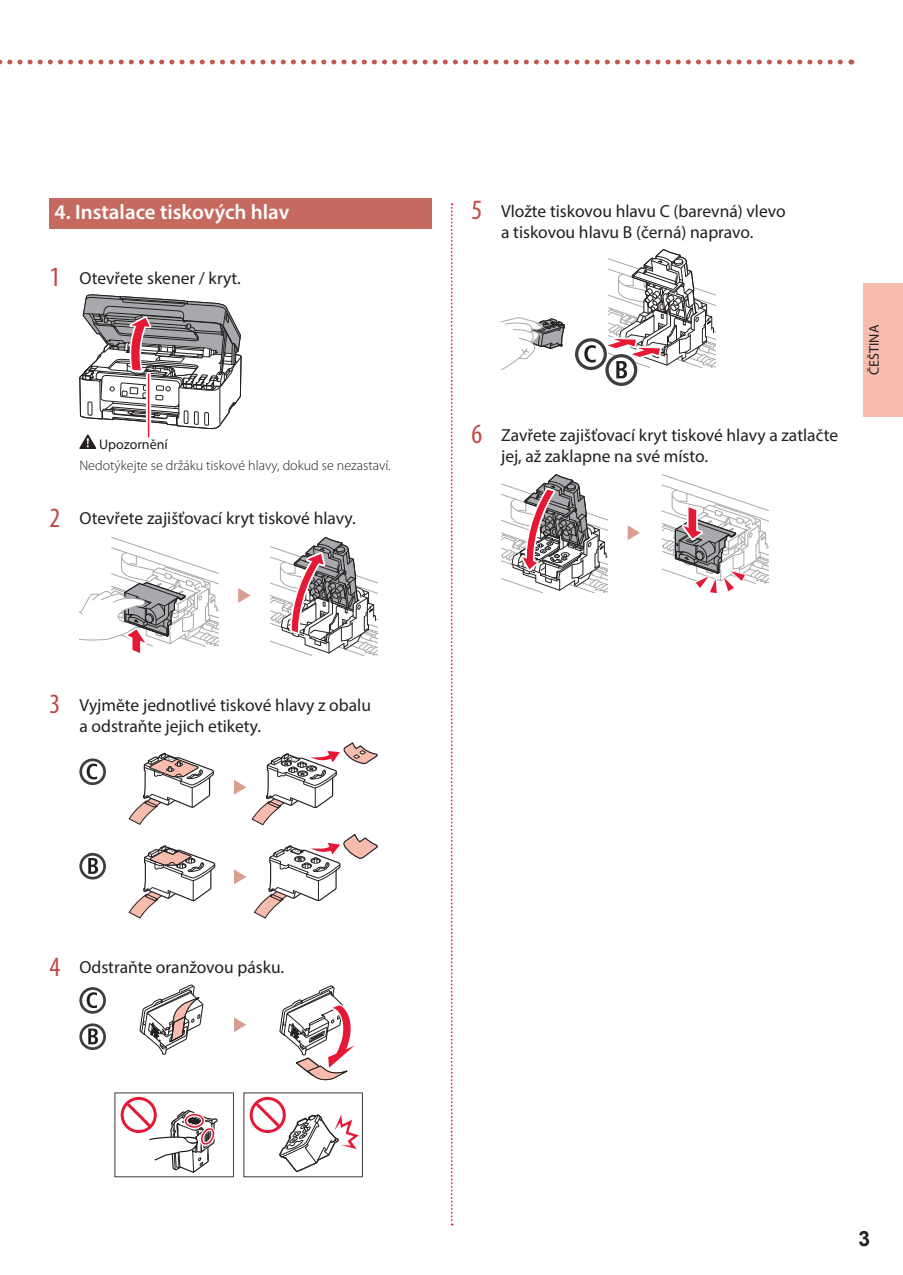
<style>
.page{position:relative;width:903px;height:1275px;background:#fff}
.page>*{position:absolute;margin:0;border:0;box-sizing:border-box;transform-origin:0 0}
.t1{font:600 21px "Myriad Pro";color:#fff}
.t2{font:700 21px "Arial";color:#231f20}
.t3{font:17.5px/21px "Myriad Pro";color:#231f20}
.t4{font:300 14px "Myriad Pro";color:#231f20}
.t5{font:14px "Myriad Pro";color:#231f20}
.s1{font-stretch:condensed;font-size:28px;color:#c14743}
</style>
<div class="page">
<svg style="left:451px;top:203px;width:2px;height:1022px"></svg>
<div style="left:863px;top:283px;width:40px;height:134px;background:#f7bcae"></div>
<svg style="left:0;top:60px;width:852px;height:4px"></svg>
<div style="left:50px;top:198px;width:382px;height:31px;background:#c66a5f"></div>
<svg style="left:79px;top:294px;width:162px;height:155px"></svg>
<svg style="left:146px;top:375px;width:5px;height:61px"></svg>
<hr style="left:148px;top:374px;width:1px;height:63px;background:#e51836">
<svg style="left:79px;top:537px;width:139px;height:116px"></svg>
<svg style="left:270px;top:536px;width:107px;height:119px"></svg>
<svg style="left:238px;top:588px;width:13px;height:15px"></svg>
<svg style="left:129px;top:845px;width:87px;height:74px"></svg>
<svg style="left:253px;top:834px;width:125px;height:85px"></svg>
<svg style="left:234px;top:869px;width:12px;height:15px"></svg>
<svg style="left:81px;top:854px;width:24px;height:24px"></svg>
<div style="left:79px;top:853px;width:27px;height:26px;border:3px solid #3e3e3f;border-radius:50%"></div>
<svg style="left:88px;top:858px;width:10px;height:16px"></svg>
<svg style="left:129px;top:752px;width:85px;height:73px"></svg>
<svg style="left:234px;top:743px;width:144px;height:82px"></svg>
<svg style="left:81px;top:760px;width:24px;height:24px"></svg>
<div style="left:79px;top:758px;width:27px;height:27px;border:3px solid #3e3e3f;border-radius:50%"></div>
<svg style="left:87px;top:764px;width:10px;height:15px"></svg>
<div style="left:115px;top:1093px;width:119px;height:84px;border:1px solid #3e3e3f"></div>
<svg style="left:120px;top:1096px;width:98px;height:77px"></svg>
<div style="left:244px;top:1093px;width:119px;height:84px;border:1px solid #3e3e3f"></div>
<svg style="left:249px;top:1095px;width:113px;height:79px"></svg>
<svg style="left:139px;top:984px;width:64px;height:71px"></svg>
<svg style="left:234px;top:1017px;width:12px;height:15px"></svg>
<svg style="left:279px;top:985px;width:75px;height:95px"></svg>
<svg style="left:81px;top:1025px;width:24px;height:24px"></svg>
<div style="left:79px;top:1023px;width:27px;height:27px;border:3px solid #3e3e3f;border-radius:50%"></div>
<svg style="left:88px;top:1028px;width:10px;height:16px"></svg>
<svg style="left:81px;top:988px;width:24px;height:24px"></svg>
<div style="left:79px;top:987px;width:27px;height:27px;border:3px solid #3e3e3f;border-radius:50%"></div>
<svg style="left:87px;top:992px;width:10px;height:16px"></svg>
<svg style="left:501px;top:317px;width:64px;height:54px"></svg>
<svg style="left:607px;top:356px;width:29px;height:28px"></svg>
<div style="left:605px;top:354px;width:32px;height:32px;border:3px solid #3e3e3f;border-radius:50%"></div>
<svg style="left:577px;top:340px;width:28px;height:28px"></svg>
<div style="left:575px;top:338px;width:32px;height:32px;border:3px solid #3e3e3f;border-radius:50%"></div>
<svg style="left:584px;top:249px;width:131px;height:129px"></svg>
<svg style="left:628px;top:525px;width:12px;height:15px"></svg>
<svg style="left:501px;top:474px;width:107px;height:118px"></svg>
<svg style="left:661px;top:474px;width:108px;height:119px"></svg>
<p class="t1" style="left:55px;top:199px;width:236px">4. Instalace tiskových hlav</p>
<p class="t3" style="left:50px;top:267px;width:193px"><span class="s1">1</span> Otevřete skener / kryt.</p>
<p class="t5" style="left:99px;top:436px;width:70px">Upozornění</p>
<p class="t4" style="left:79px;top:457px;width:313px">Nedotýkejte se držáku tiskové hlavy, dokud se nezastaví.</p>
<p class="t3" style="left:50px;top:508px;width:308px"><span class="s1">2</span> Otevřete zajišťovací kryt tiskové hlavy.</p>
<p class="t3" style="left:79px;top:694px;width:293px;text-indent:-30px"><span class="s1">3</span> Vyjměte jednotlivé tiskové hlavy z obalu a odstraňte jejich etikety.</p>
<p class="t3" style="left:471px;top:200px;width:316px;text-align:center"><span class="s1">5</span> Vložte tiskovou hlavu C (barevná) vlevo a tiskovou hlavu B (černá) napravo.</p>
<p class="t3" style="left:501px;top:424px;width:339px;text-indent:-30px"><span class="s1">6</span> Zavřete zajišťovací kryt tiskové hlavy a zatlačte jej, až zaklapne na své místo.</p>
<p class="t5" style="left:865px;top:375px;width:51px;rotate:-90deg">ČEŠTINA</p>
<p class="t3" style="left:50px;top:957px;width:236px"><span class="s1">4</span> Odstraňte oranžovou pásku.</p>
<p class="t2" style="left:858px;top:1223px;width:13px">3</p>
</div>
